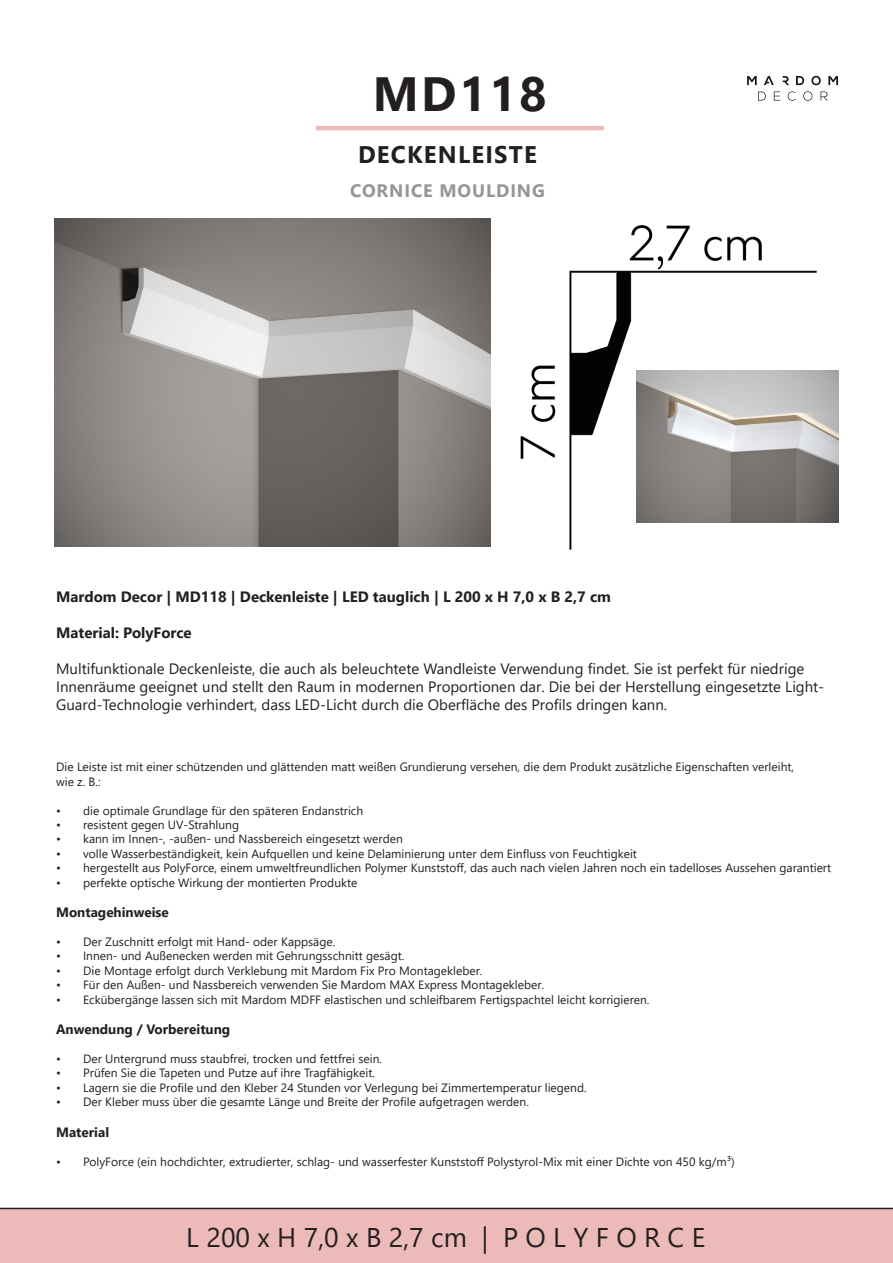
<style>
.page{position:relative;width:893px;height:1263px;background:#fff}
.page>*{position:absolute;margin:0;border:0;box-sizing:border-box;transform-origin:0 0}
.t1{font:700 48px "Segoe UI";letter-spacing:.05em;color:#231f20}
.t2{font:27px "Segoe UI";color:#231f20}
.t3{font:700 24px "Segoe UI";letter-spacing:.05em;color:#231f20}
.t4{font:700 18px "Segoe UI";letter-spacing:.05em;color:#939598}
.t5{font:15px/18px "Segoe UI";color:#231f20}
.t6{font:700 15px "Segoe UI";color:#231f20}
.t7{font:700 13.5px "Segoe UI";color:#231f20}
.t8{font:12px/14.4px "Segoe UI";color:#231f20}
</style>
<div class="page">
<div style="left:0;top:1208px;width:893px;height:55px;background:#ecbab8"></div>
<hr style="left:316px;top:126px;width:288px;height:4px;background:#edbab8">
<svg style="left:747px;top:76px;width:10px;height:9px"></svg>
<svg style="left:796px;top:76px;width:8px;height:9px"></svg>
<svg style="left:811px;top:76px;width:10px;height:9px"></svg>
<svg style="left:828px;top:76px;width:10px;height:9px"></svg>
<svg style="left:758px;top:92px;width:8px;height:9px"></svg>
<svg style="left:774px;top:92px;width:6px;height:9px"></svg>
<svg style="left:788px;top:91px;width:8px;height:10px"></svg>
<svg style="left:803px;top:91px;width:9px;height:10px"></svg>
<svg style="left:820px;top:92px;width:8px;height:9px"></svg>
<svg style="left:764px;top:76px;width:10px;height:9px"></svg>
<svg style="left:783px;top:76px;width:6px;height:9px"></svg>
<img style="left:54px;top:218px;width:437px;height:328px">
<img style="left:520px;top:225px;width:319px;height:325px">
<img style="left:636px;top:371px;width:203px;height:151px">
<p class="t1" style="left:373px;top:49px;width:175px">MD118</p>
<p class="t3" style="left:358px;top:132px;width:180px">DECKENLEISTE</p>
<p class="t4" style="left:350px;top:174px;width:196px">CORNICE MOULDING</p>
<p class="t6" style="left:56px;top:583px;width:556px">Mardom Decor | MD118 | Deckenleiste | LED tauglich | L 200 x H 7,0 x B 2,7 cm</p>
<p class="t6" style="left:56px;top:619px;width:137px">Material: PolyForce</p>
<p class="t5" style="left:56px;top:658px;width:770px">Multifunktionale Deckenleiste, die auch als beleuchtete Wandleiste Verwendung findet. Sie ist perfekt für niedrige<br>Innenräume geeignet und stellt den Raum in modernen Proportionen dar. Die bei der Herstellung eingesetzte Light-<br>Guard-Technologie verhindert, dass LED-Licht durch die Oberfläche des Profils dringen kann.</p>
<p class="t8" style="left:56px;top:759px;width:740px">Die Leiste ist mit einer schützenden und glättenden matt weißen Grundierung versehen, die dem Produkt zusätzliche Eigenschaften verleiht, wie z. B.:</p>
<p class="t8" style="left:56px;top:802px;width:309px">• die optimale Grundlage für den späteren Endanstrich</p>
<p class="t8" style="left:56px;top:816px;width:184px">• resistent gegen UV-Strahlung</p>
<p class="t8" style="left:56px;top:831px;width:348px">• kann im Innen-, -außen- und Nassbereich eingesetzt werden</p>
<p class="t8" style="left:56px;top:845px;width:582px">• volle Wasserbeständigkeit, kein Aufquellen und keine Delaminierung unter dem Einfluss von Feuchtigkeit</p>
<p class="t8" style="left:56px;top:859px;width:777px">• hergestellt aus PolyForce, einem umweltfreundlichen Polymer Kunststoff, das auch nach vielen Jahren noch ein tadelloses Aussehen garantiert</p>
<p class="t8" style="left:56px;top:874px;width:303px">• perfekte optische Wirkung der montierten Produkte</p>
<p class="t7" style="left:56px;top:899px;width:114px">Montagehinweise</p>
<p class="t8" style="left:56px;top:933px;width:281px">• Der Zuschnitt erfolgt mit Hand- oder Kappsäge.</p>
<p class="t8" style="left:56px;top:948px;width:350px">• Innen- und Außenecken werden mit Gehrungsschnitt gesägt.</p>
<p class="t8" style="left:56px;top:962px;width:428px">• Die Montage erfolgt durch Verklebung mit Mardom Fix Pro Montagekleber.</p>
<p class="t8" style="left:56px;top:976px;width:490px">• Für den Außen- und Nassbereich verwenden Sie Mardom MAX Express Montagekleber.</p>
<p class="t8" style="left:56px;top:991px;width:595px">• Eckübergänge lassen sich mit Mardom MDFF elastischen und schleifbarem Fertigspachtel leicht korrigieren.</p>
<p class="t7" style="left:56px;top:1016px;width:176px">Anwendung / Vorbereitung</p>
<p class="t8" style="left:56px;top:1050px;width:327px">• Der Untergrund muss staubfrei, trocken und fettfrei sein.</p>
<p class="t8" style="left:56px;top:1065px;width:320px">• Prüfen Sie die Tapeten und Putze auf ihre Tragfähigkeit.</p>
<p class="t8" style="left:56px;top:1079px;width:532px">• Lagern sie die Profile und den Kleber 24 Stunden vor Verlegung bei Zimmertemperatur liegend.</p>
<p class="t8" style="left:56px;top:1093px;width:474px">• Der Kleber muss über die gesamte Länge und Breite der Profile aufgetragen werden.</p>
<p class="t7" style="left:56px;top:1119px;width:55px">Material</p>
<p class="t8" style="left:56px;top:1153px;width:680px">• PolyForce (ein hochdichter, extrudierter, schlag- und wasserfester Kunststoff Polystyrol-Mix mit einer Dichte von 450 kg/m³)</p>
<p class="t2" style="left:186px;top:1212px;width:521px">L 200 x H 7,0 x B 2,7 cm | P O L Y F O R C E</p>
</div>
